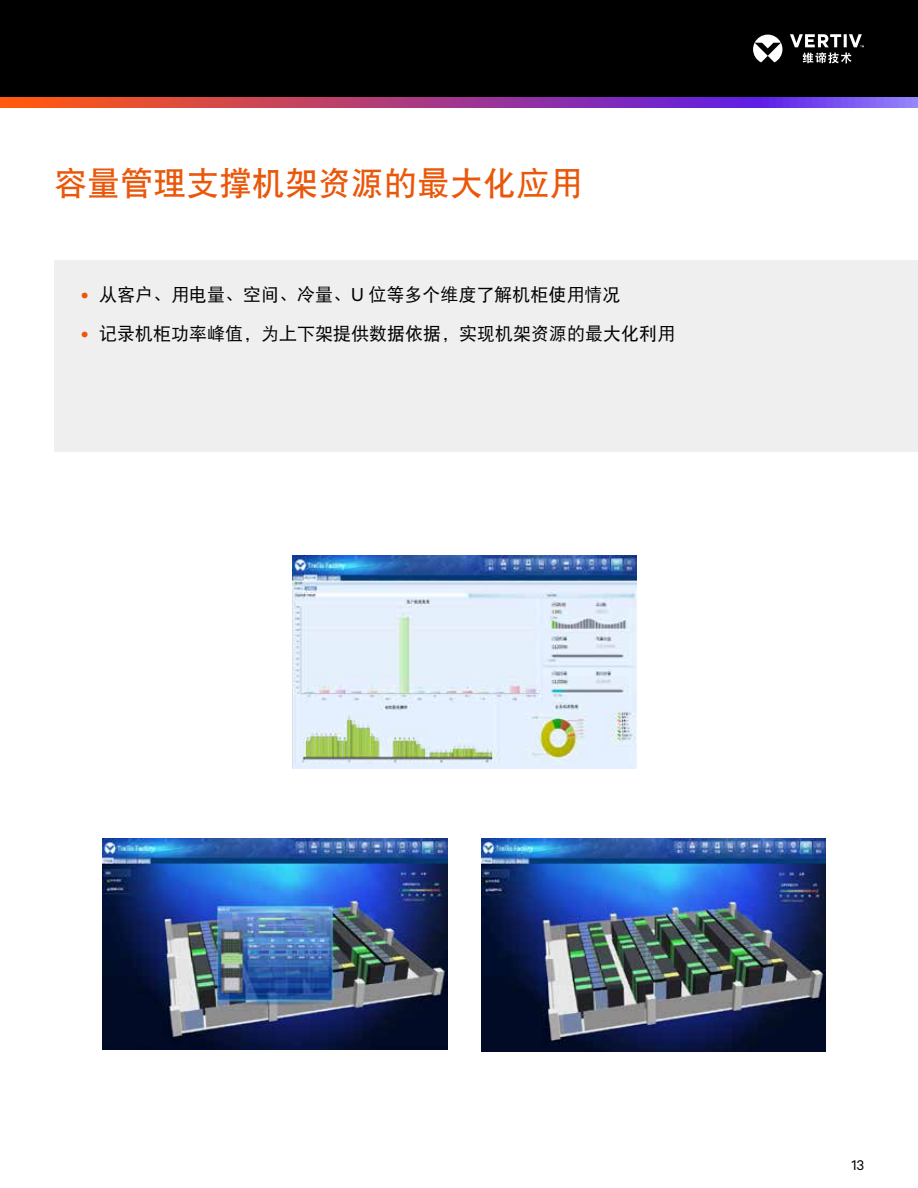
<style>
.page{position:relative;width:918px;height:1188px;background:#fff}
.page>*{position:absolute;margin:0;border:0;box-sizing:border-box;transform-origin:0 0}
.t1{font:33px "DFP Hei W7";color:#ea570a}
.t2{font:18px "DFP Hei W5";color:#000}
.t3{font:13.5px "Calibre";color:#000}
.s1{font-family:"Calibre";color:#ea570a}
.s2{font-family:"Calibre"}
</style>
<div class="page">
<div style="left:0;top:0;width:918px;height:98px;background:#000"></div>
<svg style="left:0;top:98px;width:918px;height:10px;background:#a73f8c"></svg>
<svg style="left:753px;top:34px;width:111px;height:29px"></svg>
<div style="left:54px;top:260px;width:864px;height:192px;background:#efefef"></div>
<img style="left:103px;top:838px;width:344px;height:212px">
<img style="left:292px;top:556px;width:345px;height:212px">
<img style="left:481px;top:838px;width:345px;height:213px">
<h1 class="t1" style="left:54px;top:167px;width:529px">容量管理支撑机架资源的最大化应用</h1>
<p class="t2" style="left:81px;top:286px;width:541px"><span class="s1">•</span> 从客户、用电量、空间、冷量、<span class="s2">U</span> 位等多个维度了解机柜使用情况</p>
<p class="t2" style="left:81px;top:325px;width:595px"><span class="s1">•</span> 记录机柜功率峰值，为上下架提供数据依据，实现机架资源的最大化利用</p>
<p class="t3" style="left:851px;top:1156px;width:14px">13</p>
</div>
